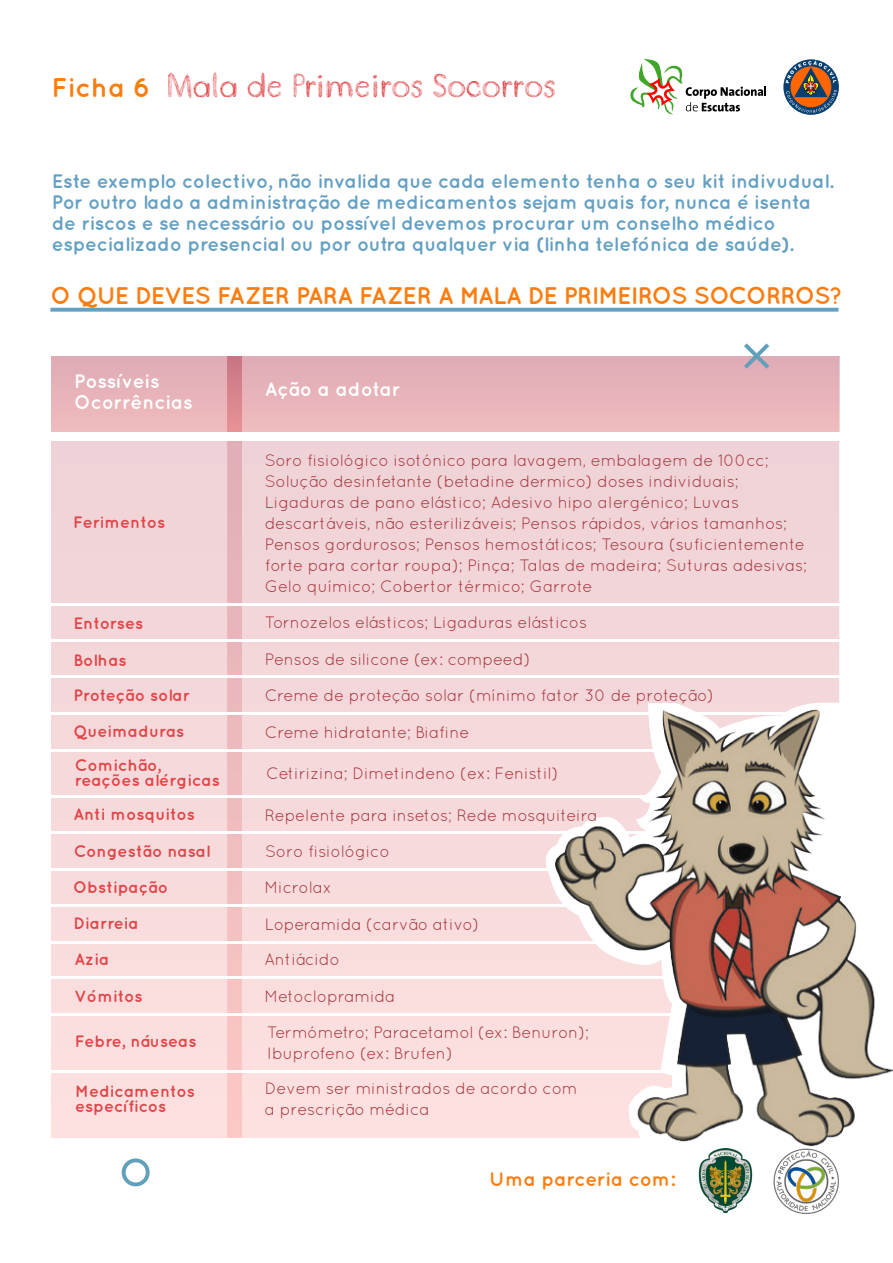
<style>
.page{position:relative;width:893px;height:1263px;background:#fff}
.page>*{position:absolute;margin:0;border:0;box-sizing:border-box;transform-origin:0 0}
.t1{font:33px "Doodle Pen";letter-spacing:-.015em;color:#e24649}
.t2{font:700 24px "Quicksand";letter-spacing:-.02em;color:#fb7d10}
.t3{font:700 19.5px/21px "Quicksand";letter-spacing:-.015em;color:#64a0c2}
.t4{font:700 19.5px/21px "Quicksand";color:#fff}
.t5{font:700 19.5px "Quicksand";color:#fb7d10}
.t6{font:16.5px/21px "Quicksand";letter-spacing:-.01em;color:#a5353d}
.t7{font:700 16.5px/15px "Quicksand";color:#e14549}
.s1{font-family:"Quicksand";font-weight:700;font-size:27px;color:#fb7d10}
</style>
<div class="page">
<svg style="left:242px;top:441px;width:597px;height:697px;background:#f4d8da"></svg>
<svg style="left:783px;top:59px;width:56px;height:56px"></svg>
<svg style="left:785px;top:61px;width:51px;height:52px;background:#8a7263"></svg>
<svg style="left:630px;top:59px;width:136px;height:56px"></svg>
<img style="left:774px;top:1152px;width:65px;height:62px">
<img style="left:698px;top:1152px;width:55px;height:60px">
<svg style="left:52px;top:441px;width:190px;height:697px;background:#f5d7d8"></svg>
<div style="left:52px;top:356px;width:190px;height:77px;background:#e7b3b9"></div>
<div style="left:227px;top:356px;width:612px;height:77px;background:#e7b3b9"></div>
<svg style="left:50px;top:308px;width:788px;height:4px;background:#71a8c7"></svg>
<div style="left:31px;top:432px;width:833px;height:8px;background:#fff"></div>
<hr style="left:47px;top:603px;width:825px;height:2px;background:#fff">
<hr style="left:33px;top:639px;width:824px;height:3px;background:#fff">
<hr style="left:19px;top:675px;width:824px;height:3px;background:#fff">
<hr style="left:47px;top:712px;width:825px;height:3px;background:#fff">
<hr style="left:50px;top:749px;width:825px;height:2px;background:#fff">
<hr style="left:39px;top:795px;width:825px;height:3px;background:#fff">
<hr style="left:43px;top:831px;width:824px;height:3px;background:#fff">
<hr style="left:46px;top:868px;width:825px;height:2px;background:#fff">
<hr style="left:39px;top:904px;width:824px;height:3px;background:#fff">
<hr style="left:46px;top:941px;width:825px;height:2px;background:#fff">
<hr style="left:40px;top:976px;width:824px;height:3px;background:#fff">
<hr style="left:43px;top:1013px;width:824px;height:2px;background:#fff">
<hr style="left:43px;top:1069px;width:824px;height:3px;background:#fff">
<img style="left:550px;top:700px;width:343px;height:452px">
<div style="left:122px;top:1158px;width:28px;height:28px;border:4px solid #61a0ba;border-radius:50%"></div>
<svg style="left:744px;top:343px;width:26px;height:26px"></svg>
<h1 class="t1" style="left:51px;top:69px;width:507px"><span class="s1">Ficha 6</span> Mala de Primeiros Socorros</h1>
<p class="t3" style="left:52px;top:170px;width:783px">Este exemplo colectivo, não invalida que cada elemento tenha o seu kit indivudual.<br>Por outro lado a administração de medicamentos sejam quais for, nunca é isenta de riscos e se necessário ou possível devemos procurar um conselho médico especializado presencial ou por outra qualquer via (linha telefónica de saúde).</p>
<h2 class="t2" style="left:50px;top:281px;width:794px">O QUE DEVES FAZER PARA FAZER A MALA DE PRIMEIROS SOCORROS?</h2>
<p class="t4" style="left:74px;top:370px;width:120px">Possíveis<br>Ocorrências</p>
<p class="t4" style="left:265px;top:378px;width:137px">Ação a adotar</p>
<p class="t7" style="left:73px;top:514px;width:93px">Ferimentos</p>
<p class="t6" style="left:265px;top:449px;width:544px">Soro fisiológico isotónico para lavagem, embalagem de 100cc; Solução desinfetante (betadine dermico) doses individuais; Ligaduras de pano elástico; Adesivo hipo alergénico; Luvas descartáveis, não esterilizáveis; Pensos rápidos, vários tamanhos; Pensos gordurosos; Pensos hemostáticos; Tesoura (suficientemente forte para cortar roupa); Pinça; Talas de madeira; Suturas adesivas; Gelo químico; Cobertor térmico; Garrote</p>
<p class="t7" style="left:73px;top:615px;width:71px">Entorses</p>
<p class="t6" style="left:265px;top:612px;width:324px">Tornozelos elásticos; Ligaduras elásticos</p>
<p class="t7" style="left:73px;top:652px;width:55px">Bolhas</p>
<p class="t6" style="left:265px;top:648px;width:267px">Pensos de silicone (ex: compeed)</p>
<p class="t7" style="left:73px;top:687px;width:118px">Proteção solar</p>
<p class="t6" style="left:265px;top:685px;width:451px">Creme de proteção solar (mínimo fator 30 de proteção)</p>
<p class="t7" style="left:74px;top:723px;width:112px">Queimaduras</p>
<p class="t6" style="left:265px;top:721px;width:206px">Creme hidratante; Biafine</p>
<p class="t7" style="left:75px;top:757px;width:146px">Comichão, reações alérgicas</p>
<p class="t6" style="left:266px;top:763px;width:294px">Cetirizina; Dimetindeno (ex: Fenistil)</p>
<p class="t7" style="left:73px;top:806px;width:123px">Anti mosquitos</p>
<p class="t6" style="left:265px;top:804px;width:334px">Repelente para insetos; Rede mosquiteira</p>
<p class="t7" style="left:74px;top:843px;width:138px">Congestão nasal</p>
<p class="t6" style="left:265px;top:841px;width:126px">Soro fisiológico</p>
<p class="t7" style="left:73px;top:879px;width:96px">Obstipação</p>
<p class="t6" style="left:264px;top:877px;width:69px">Microlax</p>
<p class="t7" style="left:73px;top:915px;width:67px">Diarreia</p>
<p class="t6" style="left:265px;top:913px;width:216px">Loperamida (carvão ativo)</p>
<p class="t7" style="left:75px;top:951px;width:36px">Azia</p>
<p class="t6" style="left:264px;top:949px;width:77px">Antiácido</p>
<p class="t7" style="left:75px;top:988px;width:70px">Vómitos</p>
<p class="t6" style="left:264px;top:985px;width:133px">Metoclopramida</p>
<p class="t7" style="left:75px;top:1033px;width:123px">Febre, náuseas</p>
<p class="t6" style="left:267px;top:1021px;width:323px">Termómetro; Paracetamol (ex: Benuron);<br>Ibuprofeno (ex: Brufen)</p>
<p class="t7" style="left:75px;top:1083px;width:121px">Medicamentos específicos</p>
<p class="t6" style="left:265px;top:1078px;width:314px">Devem ser ministrados de acordo com a prescrição médica</p>
<p class="t5" style="left:489px;top:1167px;width:187px">Uma parceria com:</p>
</div>
